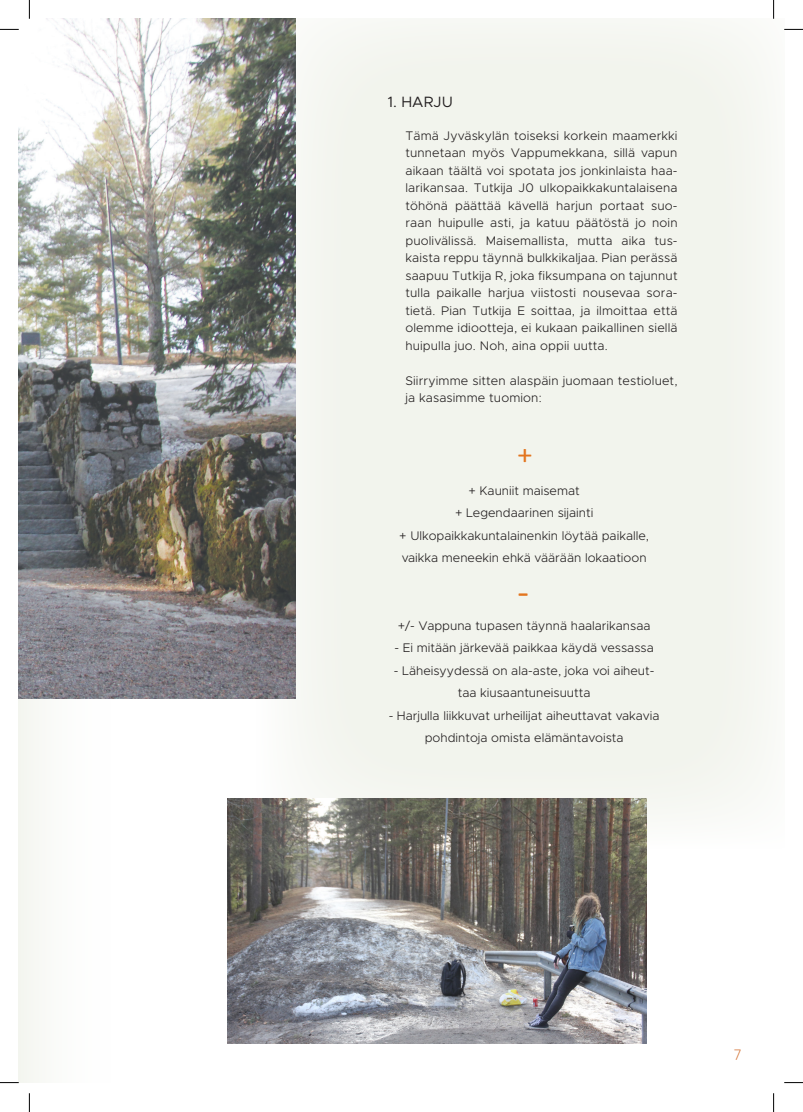
<style>
.page{position:relative;width:803px;height:1112px;background:#fff}
.page>*{position:absolute;margin:0;border:0;box-sizing:border-box;transform-origin:0 0}
.t1{font:37.5px "Calibri";color:#e3751f}
.t2{font:30px "Calibri";color:#e3751f}
.t3{font:15px "Metropolis";letter-spacing:.005em;color:#231f20}
.t4{font:15px "Quicksand";color:#d37132}
.t5{font:300 12.5px/17.5px "Metropolis";color:#231f20;text-align:center}
</style>
<div class="page">
<div style="left:256px;top:19px;width:528px;height:829px;background:#f2f4ed"></div>
<div style="left:19px;top:667px;width:99px;height:415px;background:#fcfcfb"></div>
<img style="left:19px;top:19px;width:276px;height:679px">
<img style="left:227px;top:798px;width:419px;height:245px">
<svg style="left:0;top:29px;width:19px;height:1px"></svg>
<svg style="left:784px;top:29px;width:19px;height:1px"></svg>
<svg style="left:0;top:1081px;width:19px;height:2px"></svg>
<svg style="left:784px;top:1082px;width:19px;height:1px"></svg>
<svg style="left:29px;top:0;width:1px;height:19px"></svg>
<svg style="left:29px;top:1093px;width:1px;height:18px"></svg>
<svg style="left:773px;top:0;width:1px;height:19px"></svg>
<svg style="left:773px;top:1093px;width:1px;height:18px"></svg>
<p class="t3" style="left:388px;top:92px;width:67px">1. HARJU</p>
<p class="t5" style="left:405px;top:126px;width:274px;text-align:justify">Tämä Jyväskylän toiseksi korkein maamerkki tunnetaan myös Vappumekkana, sillä vapun aikaan täältä voi spotata jos jonkinlaista haa&shy;larikansaa. Tutkija J0 ulkopaikkakuntalaisena töhönä päättää kävellä harjun portaat suo&shy;raan huipulle asti, ja katuu päätöstä jo noin puolivälissä. Maisemallista, mutta aika tus&shy;kaista reppu täynnä bulkkikaljaa. Pian perässä saapuu Tutkija R, joka fiksumpana on tajunnut tulla paikalle harjua viistosti nousevaa sora&shy;tietä. Pian Tutkija E soittaa, ja ilmoittaa että olemme idiootteja, ei kukaan paikallinen siellä huipulla juo. Noh, aina oppii uutta.</p>
<p class="t5" style="left:405px;top:371px;width:274px;text-align:left">Siirryimme sitten alaspäin juomaan testioluet, ja kasasimme tuomion:</p>
<h2 class="t2" style="left:517px;top:435px;width:16px">+</h2>
<p class="t5" style="left:399px;top:479px;width:251px;line-height:22.5px">+ Kauniit maisemat<br>+ Legendaarinen sijainti<br>+ Ulkopaikkakuntalainenkin löytää paikalle, vaikka meneekin ehkä väärään lokaatioon</p>
<h1 class="t1" style="left:517px;top:568px;width:13px">-</h1>
<p class="t5" style="left:398px;top:616px;width:254px">+/- Vappuna tupasen täynnä haalarikansaa</p>
<p class="t5" style="left:395px;top:639px;width:261px">- Ei mitään järkevää paikkaa käydä vessassa</p>
<p class="t5" style="left:394px;top:659px;width:262px;line-height:22.5px">- Läheisyydessä on ala-aste, joka voi aiheut&shy;taa kiusaantuneisuutta</p>
<p class="t5" style="left:389px;top:704px;width:272px;line-height:22.5px">- Harjulla liikkuvat urheilijat aiheuttavat vakavia pohdintoja omista elämäntavoista</p>
<p class="t4" style="left:733px;top:1045px;width:10px">7</p>
</div>
